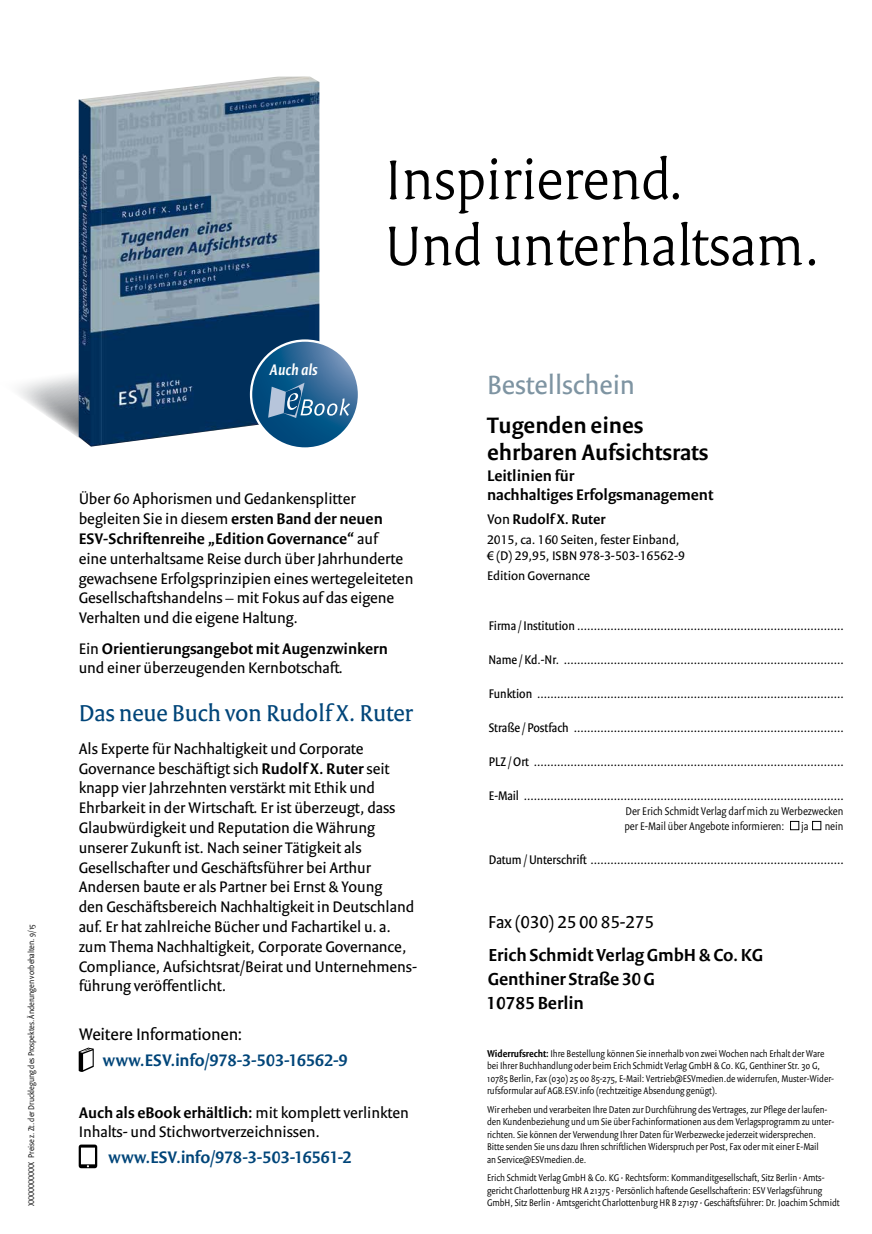
<style>
.page{position:relative;width:872px;height:1234px;background:#fff}
.page>*{position:absolute;margin:0;border:0;box-sizing:border-box;transform-origin:0 0}
.t1{font:300 60px/66px "Versa Pro";letter-spacing:-.005em;color:#000}
.t2{font:28.5px "Versa Sans Pro";color:#7e94a2}
.t3{font:24.75px "Versa Pro";letter-spacing:-.005em;color:#004579}
.t4{font:600 24px/26.4px "Versa Sans Pro";color:#000}
.t5{font:600 18.75px/24px "Versa Sans Pro";color:#000}
.t6{font:18.75px "Versa Sans Pro";color:#000}
.t7{font:600 18px "Versa Sans Pro";letter-spacing:-.01em;color:#004579}
.t8{font:18px "Versa Sans Pro";letter-spacing:-.01em;color:#000}
.t9{font:16.5px/19.8px "Versa Sans Pro";color:#000}
.t10{font:600 16.5px/18.1px "Versa Sans Pro";color:#000}
.t11{font:italic 600 16.2px "Versa Sans Pro";letter-spacing:.005em;color:#fff}
.t12{font:600 15px "Versa Sans Pro";color:#000}
.t13{font:13.5px "Versa Sans Con Pro";color:#000}
.t14{font:13.5px/16.2px "Versa Sans Pro";color:#000}
.t15{font:300 12px/15px "Versa Sans Con Pro";color:#000}
.t16{font:300 10.5px/12.6px "Versa Sans Con Pro";color:#000}
.t17{font:300 9px "Versa Sans Con Pro";color:#000}
.s1{font-weight:600}
.s2{font-weight:400}
</style>
<div class="page">
<img style="left:79px;top:77px;width:240px;height:276px">
<svg style="left:251px;top:340px;width:108px;height:108px"></svg>
<svg style="left:18px;top:353px;width:332px;height:93px"></svg>
<svg style="left:79px;top:1047px;width:15px;height:24px"></svg>
<svg style="left:79px;top:1144px;width:18px;height:23px"></svg>
<div style="left:790px;top:820px;width:9px;height:9px;border:1px solid #000"></div>
<div style="left:812px;top:820px;width:9px;height:9px;border:1px solid #000"></div>
<p class="t17" style="left:26px;top:1205px;width:283px;rotate:-90deg">XXXXXXXXXXX Preise z. Zt. der Drucklegung des Prospektes. Änderungen vorbehalten. 9/15</p>
<h1 class="t1" style="left:385px;top:146px;width:437px">Inspirierend.<br>Und unterhaltsam.</h1>
<p class="t11" style="left:270px;top:360px;width:49px">Auch als</p>
<p class="t9" style="left:79px;top:489px;width:336px">Über 60 Aphorismen und Gedankensplitter begleiten Sie in diesem <span class="s1">ersten Band der neuen ESV-Schriftenreihe „Edition Governance“</span> auf<br>eine unterhaltsame Reise durch über Jahrhunderte gewachsene Erfolgsprinzipien eines wertegeleiteten Gesellschaftshandelns – mit Fokus auf das eigene Verhalten und die eigene Haltung.</p>
<p class="t9" style="left:79px;top:638px;width:311px">Ein <span class="s1">Orientierungsangebot mit Augenzwinkern </span>und einer überzeugenden Kernbotschaft.</p>
<h3 class="t3" style="left:79px;top:698px;width:336px">Das neue Buch von Rudolf X. Ruter</h3>
<p class="t9" style="left:79px;top:738px;width:340px">Als Experte für Nachhaltigkeit und Corporate Governance beschäftigt sich <span class="s1">Rudolf X. Ruter</span> seit knapp vier Jahrzehnten verstärkt mit Ethik und Ehrbarkeit in der Wirtschaft. Er ist überzeugt, dass Glaubwürdigkeit und Reputation die Währung unserer Zukunft ist. Nach seiner Tätigkeit als Gesellschafter und Geschäftsführer bei Arthur Andersen baute er als Partner bei Ernst &amp; Young<br>den Geschäftsbereich Nachhaltigkeit in Deutschland auf. Er hat zahlreiche Bücher und Fachartikel u. a. zum Thema Nachhaltigkeit, Corporate Governance, Compliance, Aufsichtsrat/Beirat und Unternehmens&shy;führung veröffentlicht.</p>
<p class="t8" style="left:79px;top:1023px;width:165px">Weitere Informationen:</p>
<p class="t7" style="left:103px;top:1049px;width:247px">www.ESV.info/978-3-503-16562-9</p>
<p class="t9" style="left:79px;top:1101px;width:332px"><span class="s1">Auch als eBook erhältlich:</span> mit komplett verlinkten<br>Inhalts- und Stichwortverzeichnissen.</p>
<p class="t7" style="left:108px;top:1145px;width:245px">www.ESV.info/978-3-503-16561-2</p>
<h2 class="t2" style="left:487px;top:368px;width:149px">Bestellschein</h2>
<h3 class="t4" style="left:487px;top:412px;width:223px">Tugenden eines ehrbaren Aufsichtsrats</h3>
<p class="t10" style="left:487px;top:466px;width:228px">Leitlinien für<br>nachhaltiges Erfolgsmanagement</p>
<p class="t12" style="left:487px;top:510px;width:120px"><span class="s2">Von</span> Rudolf X. Ruter</p>
<p class="t14" style="left:487px;top:531px;width:199px">2015, ca. 160 Seiten, fester Einband, € (D) 29,95, ISBN 978-3-503-16562-9</p>
<p class="t14" style="left:487px;top:567px;width:105px">Edition Governance</p>
<p class="t13" style="left:489px;top:617px;width:357px">Firma /Institution ................................................................................</p>
<p class="t13" style="left:488px;top:651px;width:357px">Name / Kd.-Nr. ....................................................................................</p>
<p class="t13" style="left:489px;top:685px;width:357px">Funktion ............................................................................................</p>
<p class="t13" style="left:489px;top:719px;width:357px">Straße / Postfach .................................................................................</p>
<p class="t13" style="left:489px;top:753px;width:357px">PLZ /Ort .............................................................................................</p>
<p class="t13" style="left:489px;top:787px;width:357px">E-Mail ................................................................................................</p>
<p class="t15" style="left:624px;top:803px;width:220px">Der Erich Schmidt Verlag darf mich zu Werbezwecken per E-Mail über Angebote informieren:</p>
<p class="t15" style="left:801px;top:818px;width:9px">ja</p>
<p class="t15" style="left:824px;top:818px;width:20px">nein</p>
<p class="t13" style="left:489px;top:851px;width:357px">Datum/Unterschrift ............................................................................</p>
<p class="t6" style="left:488px;top:910px;width:167px">Fax (030) 25 00 85-275</p>
<p class="t5" style="left:486px;top:942px;width:278px">Erich Schmidt Verlag GmbH &amp; Co. KG<br>Genthiner Straße 30G<br>10785 Berlin</p>
<p class="t16" style="left:487px;top:1046px;width:348px"><span class="s1">Widerrufsrecht:</span> Ihre Bestellung können Sie innerhalb von zwei Wochen nach Erhalt der Ware bei Ihrer Buchhandlung oder beim Erich Schmidt Verlag GmbH &amp; Co. KG, Genthiner Str. 30 G, 10785 Berlin, Fax (030) 25 00 85-275, E-Mail: Vertrieb@ESVmedien.de widerrufen, Muster-Wider&shy;rufsformular auf AGB.ESV.info (rechtzeitige Absendung genügt).</p>
<p class="t16" style="left:487px;top:1102px;width:349px">Wir erheben und verarbeiten Ihre Daten zur Durchführung des Vertrages, zur Pflege der laufen&shy;den Kundenbeziehung und um Sie über Fachinformationen aus dem Verlagsprogramm zu unter&shy;richten. Sie können der Verwendung Ihrer Daten für Werbezwecke jederzeit widersprechen.<br>Bitte senden Sie uns dazu Ihren schriftlichen Widerspruch per Post, Fax oder mit einer E-Mail<br>an Service@ESVmedien.de.</p>
<p class="t16" style="left:487px;top:1171px;width:354px">Erich Schmidt Verlag GmbH &amp; Co. KG • Rechtsform: Kommanditgesellschaft, Sitz Berlin • Amts&shy;gericht Charlottenburg HR A 21375 • Persönlich haftende Gesellschafterin: ESV Verlagsführung<br>GmbH, Sitz Berlin • Amtsgericht Charlottenburg HR B 27197 • Geschäftsführer: Dr. Joachim Schmidt</p>
</div>
